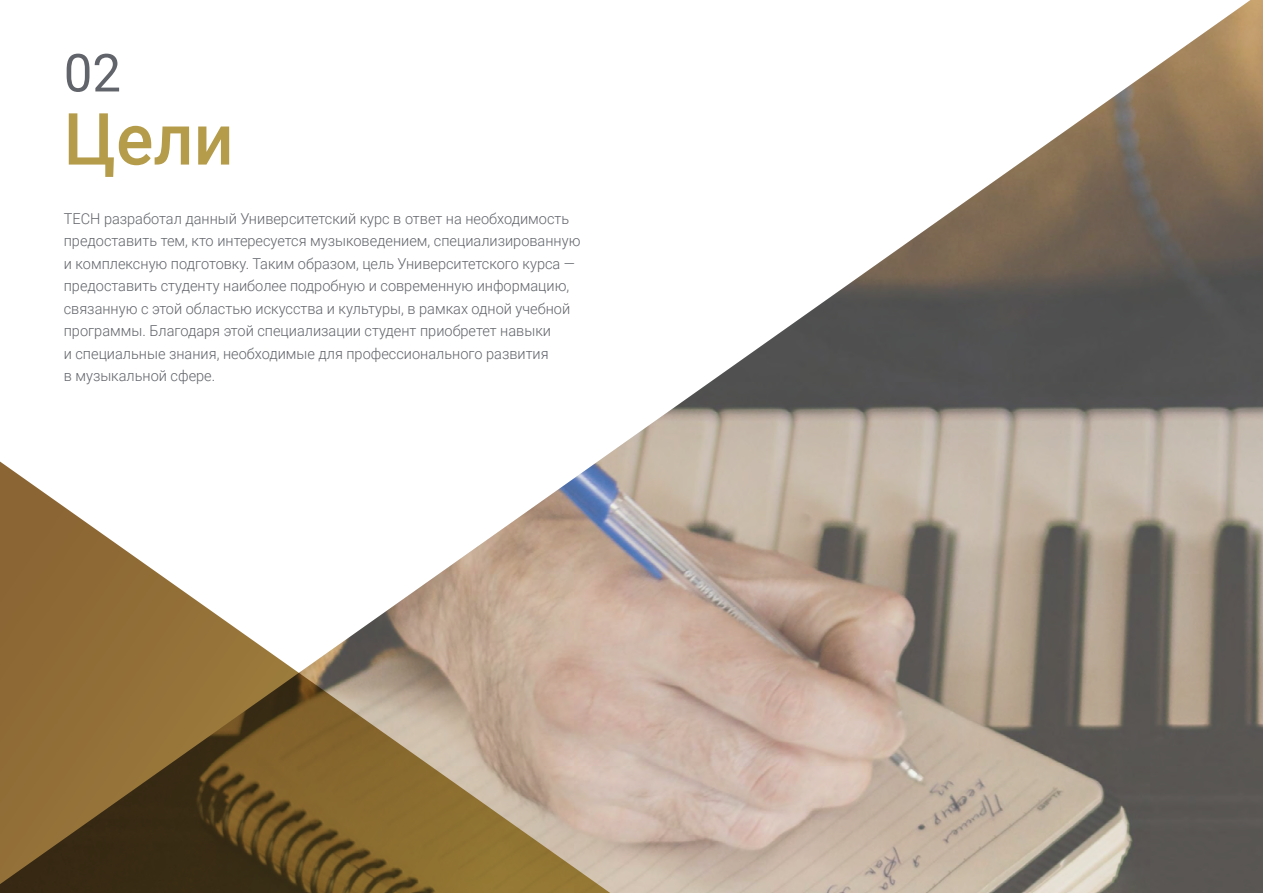
<style>
.page{position:relative;width:1263px;height:893px;background:#fff}
.page>*{position:absolute;margin:0;border:0;box-sizing:border-box;transform-origin:0 0}
.t1{font:500 72px "Roboto";color:#b49c4b}
.t2{font:52.5px "Roboto";color:#61646a}
.t3{font:300 15px/22.5px "Roboto";color:#61646a}
</style>
<div class="page">
<img style="left:620px;top:0;width:643px;height:893px">
<svg style="left:0;top:446px;width:640px;height:447px"></svg>
<h2 class="t2" style="left:64px;top:36px;width:59px">02</h2>
<h1 class="t1" style="left:64px;top:89px;width:171px">Цели</h1>
<p class="t3" style="left:64px;top:207px;width:518px">TECH разработал данный Университетский курс в ответ на необходимость предоставить тем, кто интересуется музыковедением, специализированную и комплексную подготовку. Таким образом, цель Университетского курса — предоставить студенту наиболее подробную и современную информацию, связанную с этой областью искусства и культуры, в рамках одной учебной программы. Благодаря этой специализации студент приобретет навыки<br>и специальные знания, необходимые для профессионального развития<br>в музыкальной сфере.</p>
</div>
